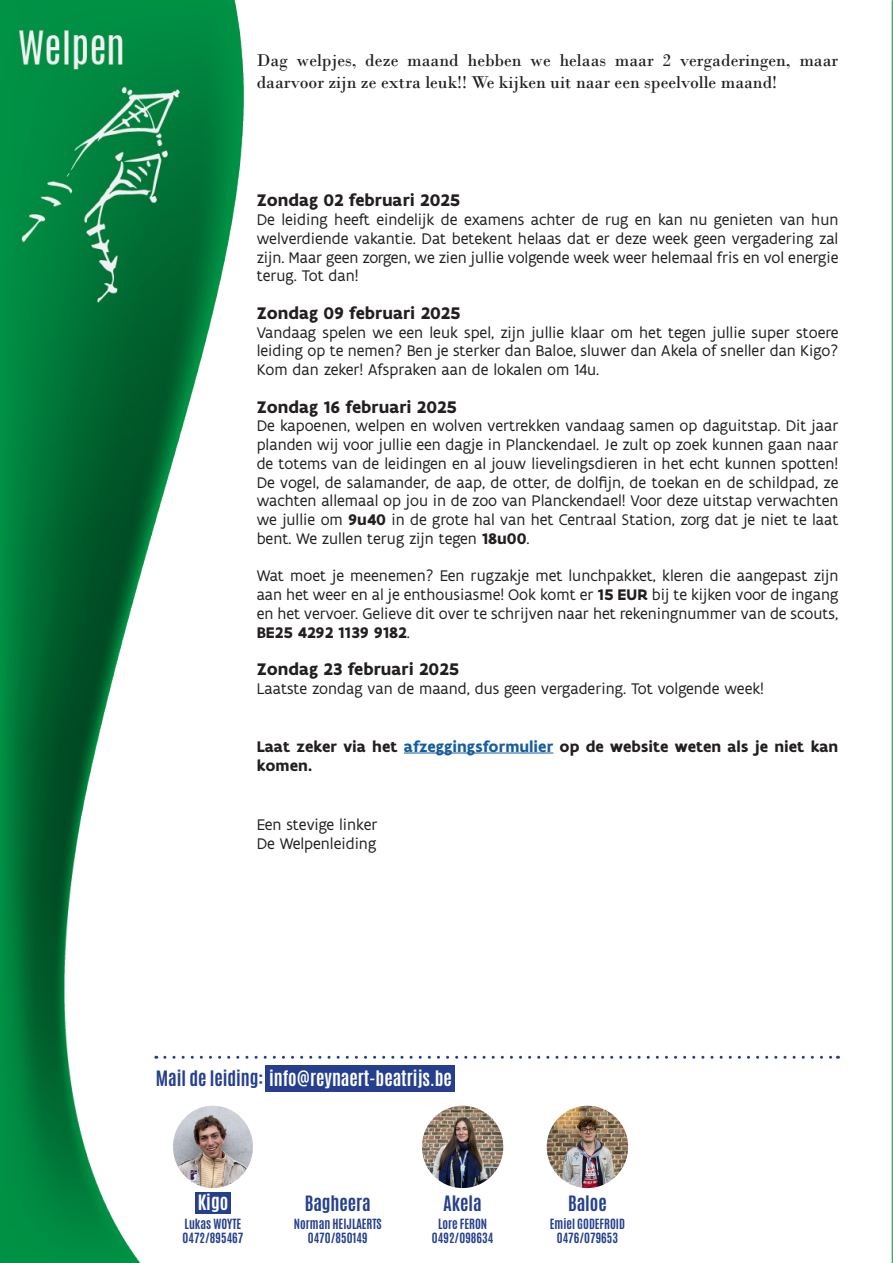
<style>
.page{position:relative;width:893px;height:1263px;background:#fff}
.page>*{position:absolute;margin:0;border:0;box-sizing:border-box;transform-origin:0 0}
.t1{font:18px/21.6px "Bodoni";color:#231f20}
.t2{font:700 18px "Flanders Art Sans";color:#231f20}
.t3{font:700 18px "Antonio";color:#fff}
.t4{font:700 18px "Antonio";color:#253f8e}
.t5{font:16.5px/18.8px "Flanders Art Sans";color:#231f20;text-align:justify}
.t6{font:700 16.5px/19.5px "Flanders Art Sans";color:#231f20}
.t7{font:700 12px "Antonio";color:#253f8e}
.s1{font-weight:700}
.s2{color:#175d9e}
.s3{color:#253f8e}
</style>
<div class="page">
<img style="left:0;top:0;width:243px;height:1263px">
<img style="left:173px;top:1106px;width:80px;height:82px">
<svg style="left:165px;top:1056px;width:673px;height:3px"></svg>
<div style="left:266px;top:1065px;width:189px;height:27px;background:#253f8e"></div>
<hr style="left:404px;top:753px;width:149px;height:1px;background:#175d9e">
<img style="left:422px;top:1106px;width:81px;height:82px">
<img style="left:547px;top:1106px;width:81px;height:82px">
<div style="left:195px;top:1192px;width:36px;height:21px;background:#253f8e"></div>
<img style="left:892px;top:0;width:1px;height:1263px">
<p class="t1" style="left:257px;top:49px;width:583px">Dag welpjes, deze maand hebben we helaas maar 2 vergaderingen, maar daarvoor zijn ze extra leuk!! We kijken uit naar een speelvolle maand!</p>
<p class="t2" style="left:257px;top:189px;width:205px">Zondag 02 februari 2025</p>
<p class="t5" style="left:257px;top:210px;width:583px">De leiding heeft eindelijk de examens achter de rug en kan nu genieten van hun welverdiende vakantie. Dat betekent helaas dat er deze week geen vergadering zal zijn. Maar geen zorgen, we zien jullie volgende week weer helemaal fris en vol energie terug. Tot dan!</p>
<p class="t2" style="left:257px;top:301px;width:205px">Zondag 09 februari 2025</p>
<p class="t5" style="left:257px;top:323px;width:583px">Vandaag spelen we een leuk spel, zijn jullie klaar om het tegen jullie super stoere leiding op te nemen? Ben je sterker dan Baloe, sluwer dan Akela of sneller dan Kigo?<br>Kom dan zeker! Afspraken aan de lokalen om 14u.</p>
<p class="t2" style="left:257px;top:395px;width:202px">Zondag 16 februari 2025</p>
<p class="t5" style="left:257px;top:417px;width:583px">De kapoenen, welpen en wolven vertrekken vandaag samen op daguitstap. Dit jaar planden wij voor jullie een dagje in Planckendael. Je zult op zoek kunnen gaan naar de totems van de leidingen en al jouw lievelingsdieren in het echt kunnen spotten!<br>De vogel, de salamander, de aap, de otter, de dolfijn, de toekan en de schildpad, ze wachten allemaal op jou in de zoo van Planckendael! Voor deze uitstap verwachten we jullie om <span class="s1">9u40</span> in de grote hal van het Centraal Station, zorg dat je niet te laat bent. We zullen terug zijn tegen <span class="s1">18u00</span>.</p>
<p class="t5" style="left:257px;top:567px;width:583px">Wat moet je meenemen? Een rugzakje met lunchpakket, kleren die aangepast zijn aan het weer en al je enthousiasme! Ook komt er <span class="s1">15 EUR</span> bij te kijken voor de ingang en het vervoer. Gelieve dit over te schrijven naar het rekeningnummer van de scouts, <span class="s1">BE25 4292 1139 9182</span>.</p>
<p class="t2" style="left:257px;top:658px;width:204px">Zondag 23 februari 2025</p>
<p class="t5" style="left:257px;top:679px;width:509px">Laatste zondag van de maand, dus geen vergadering. Tot volgende week!</p>
<p class="t6" style="left:257px;top:737px;width:583px">Laat zeker via het <span class="s2">afzeggingsformulier</span> op de website weten als je niet kan komen.</p>
<p class="t5" style="left:257px;top:815px;width:122px">Een stevige linker</p>
<p class="t5" style="left:257px;top:834px;width:121px">De Welpenleiding</p>
<p class="t3" style="left:156px;top:1065px;width:298px"><span class="s3">Mail de leiding:</span> info@reynaert-beatrijs.be</p>
<p class="t3" style="left:198px;top:1190px;width:32px">Kigo</p>
<p class="t7" style="left:185px;top:1215px;width:58px">Lukas WOYTE</p>
<p class="t7" style="left:183px;top:1230px;width:62px">0472/895467</p>
<p class="t4" style="left:305px;top:1190px;width:68px">Bagheera</p>
<p class="t7" style="left:294px;top:1215px;width:89px">Norman HEIJLAERTS</p>
<p class="t7" style="left:308px;top:1230px;width:61px">0470/850149</p>
<p class="t4" style="left:444px;top:1190px;width:40px">Akela</p>
<p class="t7" style="left:438px;top:1215px;width:51px">Lore FERON</p>
<p class="t7" style="left:432px;top:1230px;width:63px">0492/098634</p>
<p class="t4" style="left:568px;top:1190px;width:40px">Baloe</p>
<p class="t7" style="left:550px;top:1215px;width:77px">Emiel GODEFROID</p>
<p class="t7" style="left:557px;top:1230px;width:63px">0476/079653</p>
</div>
